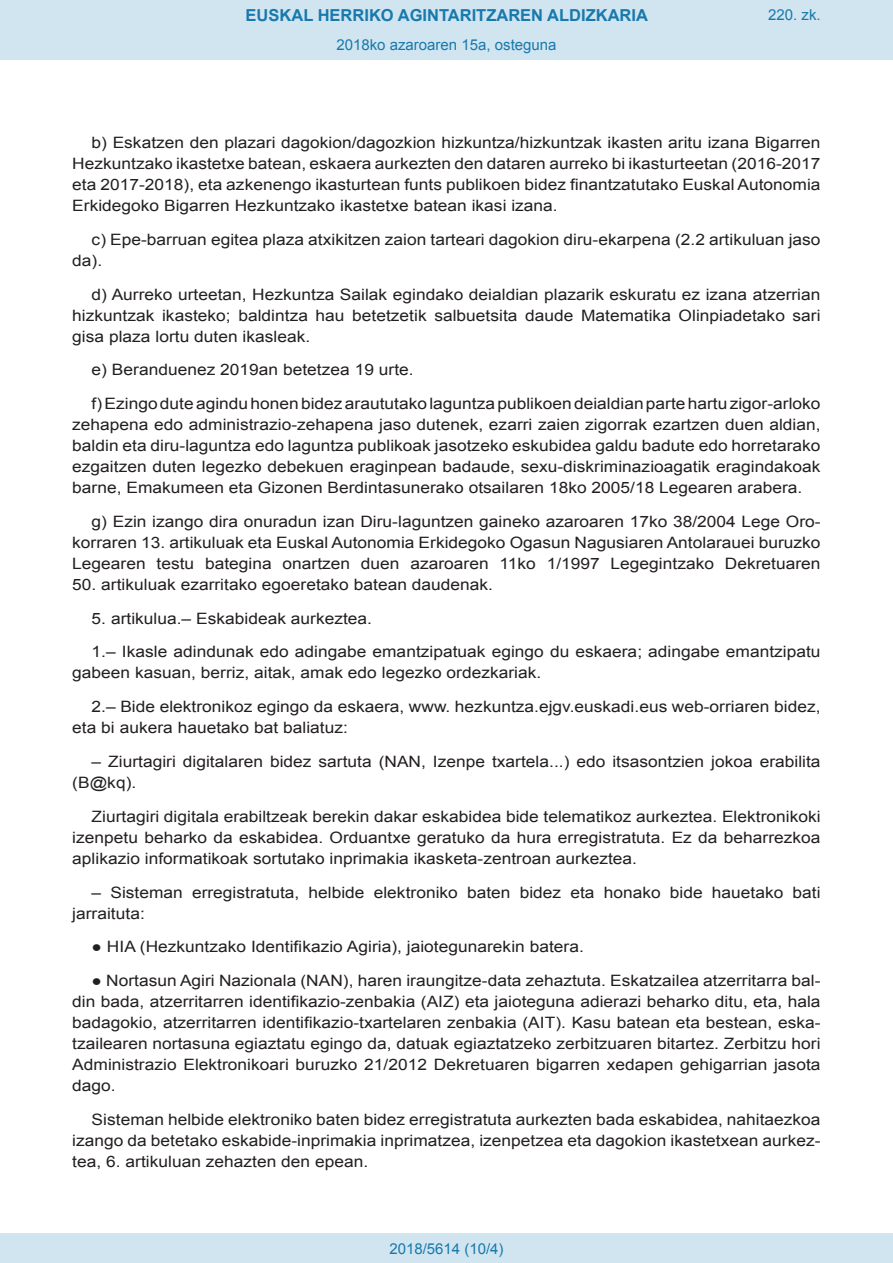
<style>
.page{position:relative;width:893px;height:1263px;background:#fff}
.page>*{position:absolute;margin:0;border:0;box-sizing:border-box;transform-origin:0 0}
.t1{font:700 16.5px "Arial";color:#1879ad}
.BOPVDetalle{font:15.6px/21px "Arial";color:#231f20;text-align:justify;scale:1.11 1}
.Paginacion_Centro{font:15px "Arial";color:#1879ad}
</style>
<div class="page">
<div style="left:0;top:0;width:893px;height:60px;background:#d0e5f0"></div>
<div style="left:0;top:1233px;width:893px;height:30px;background:#d0e5f0"></div>
<p class="t1" style="left:246px;top:4px;width:404px">EUSKAL HERRIKO AGINTARITZAREN ALDIZKARIA</p>
<p class="Paginacion_Centro" style="left:336px;top:35px;width:222px">2018ko azaroaren 15a, osteguna</p>
<p class="Paginacion_Centro" style="left:768px;top:5px;width:54px">220. zk.</p>
<p class="BOPVDetalle" style="left:72px;top:132px;width:676px;text-indent:19px">b) Eskatzen den plazari dagokion/dagozkion hizkuntza/hizkuntzak ikasten aritu izana Bigarren Hezkuntzako ikastetxe batean, eskaera aurkezten den dataren aurreko bi ikasturteetan (2016-2017 eta 2017-2018), eta azkenengo ikasturtean funts publikoen bidez finantzatutako Euskal Autonomia Erkidegoko Bigarren Hezkuntzako ikastetxe batean ikasi izana.</p>
<p class="BOPVDetalle" style="left:72px;top:229px;width:676px;text-indent:19px">c) Epe-barruan egitea plaza atxikitzen zaion tarteari dagokion diru-ekarpena (2.2 artikuluan jaso da).</p>
<p class="BOPVDetalle" style="left:72px;top:284px;width:676px;text-indent:19px">d) Aurreko urteetan, Hezkuntza Sailak egindako deialdian plazarik eskuratu ez izana atzerrian hizkuntzak ikasteko; baldintza hau betetzetik salbuetsita daude Matematika Olinpiadetako sari gisa plaza lortu duten ikasleak.</p>
<p class="BOPVDetalle" style="left:92px;top:360px;width:292px">e) Beranduenez 2019an betetzea 19 urte.</p>
<p class="BOPVDetalle" style="left:72px;top:393px;width:676px;text-indent:19px">f) Ezingo dute agindu honen bidez araututako laguntza publikoen deialdian parte hartu zigor-arloko zehapena edo administrazio-zehapena jaso dutenek, ezarri zaien zigorrak ezartzen duen aldian, baldin eta diru-laguntza edo laguntza publikoak jasotzeko eskubidea galdu badute edo horretarako ezgaitzen duten legezko debekuen eraginpean badaude, sexu-diskriminazioagatik eragindakoak barne, Emakumeen eta Gizonen Berdintasunerako otsailaren 18ko 2005/18 Legearen arabera.</p>
<p class="BOPVDetalle" style="left:72px;top:511px;width:676px;text-indent:19px">g) Ezin izango dira onuradun izan Diru-laguntzen gaineko azaroaren 17ko 38/2004 Lege Oro&shy;korraren 13. artikuluak eta Euskal Autonomia Erkidegoko Ogasun Nagusiaren Antolarauei buruzko Legearen testu bategina onartzen duen azaroaren 11ko 1/1997 Legegintzako Dekretuaren</p>
<p class="BOPVDetalle" style="left:72px;top:574px;width:381px">50. artikuluak ezarritako egoeretako batean daudenak.</p>
<p class="BOPVDetalle" style="left:92px;top:608px;width:254px">5. artikulua.– Eskabideak aurkeztea.</p>
<p class="BOPVDetalle" style="left:72px;top:642px;width:676px;text-indent:19px">1.– Ikasle adindunak edo adingabe emantzipatuak egingo du eskaera; adingabe emantzipatu gabeen kasuan, berriz, aitak, amak edo legezko ordezkariak.</p>
<p class="BOPVDetalle" style="left:72px;top:696px;width:676px;text-indent:19px">2.– Bide elektronikoz egingo da eskaera, www. hezkuntza.ejgv.euskadi.eus web-orriaren bidez, eta bi aukera hauetako bat baliatuz:</p>
<p class="BOPVDetalle" style="left:72px;top:751px;width:676px;text-indent:19px">– Ziurtagiri digitalaren bidez sartuta (NAN, Izenpe txartela...) edo itsasontzien jokoa erabilita (B@kq).</p>
<p class="BOPVDetalle" style="left:72px;top:806px;width:676px;text-indent:19px">Ziurtagiri digitala erabiltzeak berekin dakar eskabidea bide telematikoz aurkeztea. Elektronikoki izenpetu beharko da eskabidea. Orduantxe geratuko da hura erregistratuta. Ez da beharrezkoa aplikazio informatikoak sortutako inprimakia ikasketa-zentroan aurkeztea.</p>
<p class="BOPVDetalle" style="left:72px;top:882px;width:676px;text-indent:19px">– Sisteman erregistratuta, helbide elektroniko baten bidez eta honako bide hauetako bati jarraituta:</p>
<p class="BOPVDetalle" style="left:92px;top:936px;width:445px">● HIA (Hezkuntzako Identifikazio Agiria), jaiotegunarekin batera.</p>
<p class="BOPVDetalle" style="left:72px;top:970px;width:676px;text-indent:19px">● Nortasun Agiri Nazionala (NAN), haren iraungitze-data zehaztuta. Eskatzailea atzerritarra bal&shy;din bada, atzerritarren identifikazio-zenbakia (AIZ) eta jaioteguna adierazi beharko ditu, eta, hala badagokio, atzerritarren identifikazio-txartelaren zenbakia (AIT). Kasu batean eta bestean, eska&shy;tzailearen nortasuna egiaztatu egingo da, datuak egiaztatzeko zerbitzuaren bitartez. Zerbitzu hori Administrazio Elektronikoari buruzko 21/2012 Dekretuaren bigarren xedapen gehigarrian jasota dago.</p>
<p class="BOPVDetalle" style="left:72px;top:1109px;width:676px;text-indent:19px">Sisteman helbide elektroniko baten bidez erregistratuta aurkezten bada eskabidea, nahitaezkoa izango da betetako eskabide-inprimakia inprimatzea, izenpetzea eta dagokion ikastetxean aurkez&shy;tea, 6. artikuluan zehazten den epean.</p>
<p class="Paginacion_Centro" style="left:389px;top:1238px;width:116px">2018/5614 (10/4)</p>
</div>
